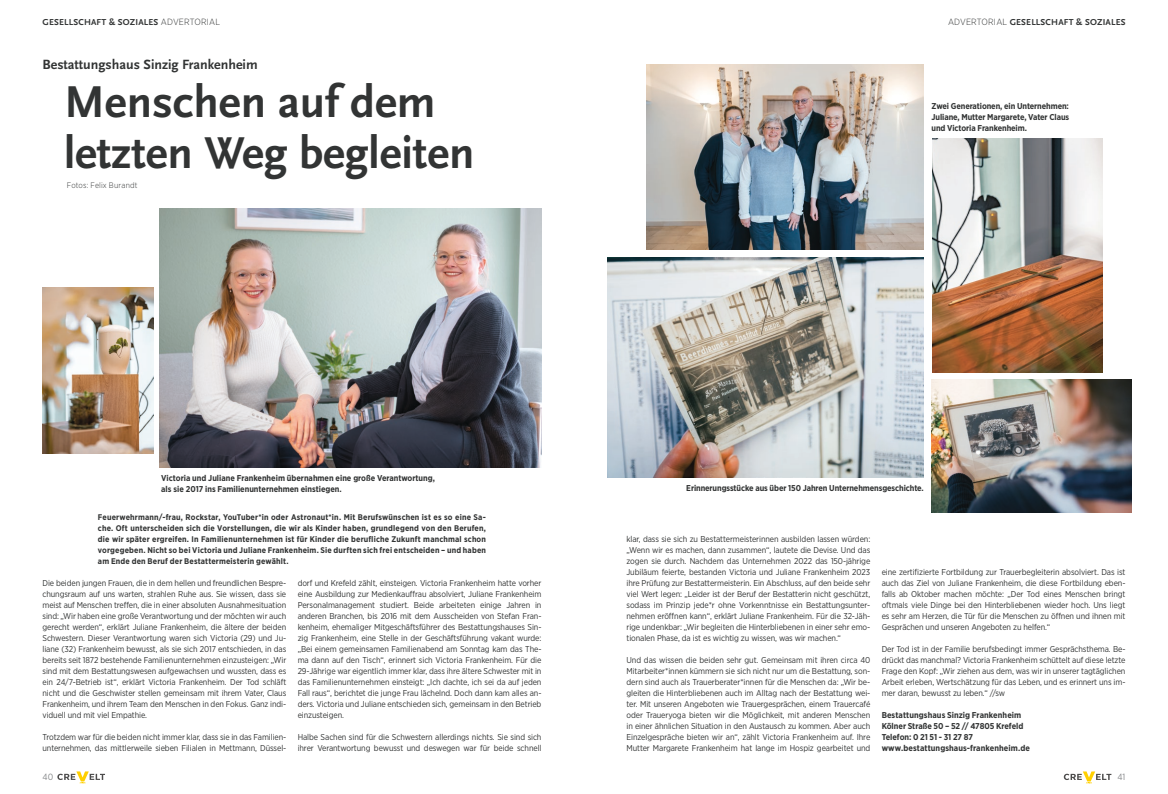
<style>
.page{position:relative;width:1168px;height:794px;background:#fff}
.page>*{position:absolute;margin:0;border:0;box-sizing:border-box;transform-origin:0 0}
.t1{font:700 46.6px/50.9px "Scala Sans";color:#323434}
.t2{font:700 14px "Scala Sans";color:#323434}
.t3{font:700 9px "Scala Sans";letter-spacing:.02em;color:#323434}
.t4{font:9px "Gotham Narrow";color:#86888a}
.t5{font:8.5px/11px "Gotham Narrow";letter-spacing:-.01em;color:#323434;text-align:justify}
.t6{font:700 8.5px/11px "Gotham Narrow";letter-spacing:-.005em;color:#323434}
.t7{font:700 8.2px/11px "Gotham Narrow";letter-spacing:.02em;color:#323434;text-align:justify}
.t8{font:300 8px "Gotham Narrow";letter-spacing:.02em;color:#323434}
.s1{font-family:"Gotham Narrow";font-weight:300}
</style>
<div class="page">
<svg style="left:57px;top:771px;width:48px;height:12px"></svg>
<svg style="left:1064px;top:771px;width:47px;height:12px"></svg>
<img style="left:608px;top:257px;width:316px;height:220px">
<img style="left:160px;top:209px;width:381px;height:258px">
<img style="left:43px;top:287px;width:110px;height:166px">
<img style="left:646px;top:65px;width:278px;height:185px">
<img style="left:931px;top:379px;width:200px;height:133px">
<img style="left:932px;top:138px;width:171px;height:234px">
<p class="t3" style="left:43px;top:17px;width:179px">GESELLSCHAFT &amp; SOZIALES <span class="s1">ADVERTORIAL</span></p>
<p class="t3" style="left:948px;top:17px;width:179px"><span class="s1">ADVERTORIAL</span> GESELLSCHAFT &amp; SOZIALES</p>
<h2 class="t2" style="left:43px;top:57px;width:217px">Bestattungshaus Sinzig Frankenheim</h2>
<h1 class="t1" style="left:64px;top:78px;width:412px">Menschen auf dem letzten Weg begleiten</h1>
<p class="t8" style="left:67px;top:180px;width:72px">Fotos: Felix Burandt</p>
<p class="t6" style="left:931px;top:101px;width:139px;text-align:justify">Zwei Generationen, ein Unternehmen:<br>Juliane, Mutter Margarete, Vater Claus und Victoria Frankenheim.</p>
<p class="t6" style="left:161px;top:473px;width:275px">Victoria und Juliane Frankenheim übernahmen eine große Verantwortung, als sie 2017 ins Familienunternehmen einstiegen.</p>
<p class="t7" style="left:98px;top:511px;width:390px">Feuerwehrmann/-frau, Rockstar, YouTuber*in oder Astronaut*in. Mit Berufswünschen ist es so eine Sa&shy;che. Oft unterscheiden sich die Vorstellungen, die wir als Kinder haben, grundlegend von den Berufen, die wir später ergreifen. In Familienunternehmen ist für Kinder die berufliche Zukunft manchmal schon vorgegeben. Nicht so bei Victoria und Juliane Frankenheim. Sie durften sich frei entscheiden – und haben am Ende den Beruf der Bestattermeisterin gewählt.</p>
<p class="t5" style="left:43px;top:577px;width:245px">Die beiden jungen Frauen, die in dem hellen und freundlichen Bespre&shy;chungsraum auf uns warten, strahlen Ruhe aus. Sie wissen, dass sie meist auf Menschen treffen, die in einer absoluten Ausnahmesituation sind: „Wir haben eine große Verantwortung und der möchten wir auch gerecht werden“, erklärt Juliane Frankenheim, die ältere der beiden Schwestern. Dieser Verantwortung waren sich Victoria (29) und Ju&shy;liane (32) Frankenheim bewusst, als sie sich 2017 entschieden, in das bereits seit 1872 bestehende Familienunternehmen einzusteigen: „Wir sind mit dem Bestattungswesen aufgewachsen und wussten, dass es ein 24/7-Betrieb ist“, erklärt Victoria Frankenheim. Der Tod schläft nicht und die Geschwister stellen gemeinsam mit ihrem Vater, Claus Frankenheim, und ihrem Team den Menschen in den Fokus. Ganz indi&shy;viduell und mit viel Empathie.</p>
<p class="t5" style="left:43px;top:731px;width:245px">Trotzdem war für die beiden nicht immer klar, dass sie in das Familien&shy;unternehmen, das mittlerweile sieben Filialen in Mettmann, Düssel-</p>
<p class="t5" style="left:298px;top:577px;width:245px">dorf und Krefeld zählt, einsteigen. Victoria Frankenheim hatte vorher eine Ausbildung zur Medienkauffrau absolviert, Juliane Frankenheim Personalmanagement studiert. Beide arbeiteten einige Jahren in anderen Branchen, bis 2016 mit dem Ausscheiden von Stefan Fran&shy;kenheim, ehemaliger Mitgeschäftsführer des Bestattungshauses Sin&shy;zig Frankenheim, eine Stelle in der Geschäftsführung vakant wurde: „Bei einem gemeinsamen Familienabend am Sonntag kam das The&shy;ma dann auf den Tisch“, erinnert sich Victoria Frankenheim. Für die 29-Jährige war eigentlich immer klar, dass ihre ältere Schwester mit in das Familienunternehmen einsteigt: „Ich dachte, ich sei da auf jeden Fall raus“, berichtet die junge Frau lächelnd. Doch dann kam alles an&shy;ders. Victoria und Juliane entschieden sich, gemeinsam in den Betrieb einzusteigen.</p>
<p class="t5" style="left:298px;top:731px;width:245px">Halbe Sachen sind für die Schwestern allerdings nichts. Sie sind sich ihrer Verantwortung bewusst und deswegen war für beide schnell</p>
<p class="t6" style="left:686px;top:482px;width:239px">Erinnerungsstücke aus über 150 Jahren Unternehmensgeschichte.</p>
<p class="t5" style="left:626px;top:533px;width:245px">klar, dass sie sich zu Bestattermeisterinnen ausbilden lassen würden: „Wenn wir es machen, dann zusammen“, lautete die Devise. Und das zogen sie durch. Nachdem das Unternehmen 2022 das 150-jährige Jubiläum feierte, bestanden Victoria und Juliane Frankenheim 2023 ihre Prüfung zur Bestattermeisterin. Ein Abschluss, auf den beide sehr viel Wert legen: „Leider ist der Beruf der Bestatterin nicht geschützt, sodass im Prinzip jede*r ohne Vorkenntnisse ein Bestattungsunter&shy;nehmen eröffnen kann“, erklärt Juliane Frankenheim. Für die 32-Jäh&shy;rige undenkbar: „Wir begleiten die Hinterbliebenen in einer sehr emo&shy;tionalen Phase, da ist es wichtig zu wissen, was wir machen.“</p>
<p class="t5" style="left:626px;top:654px;width:245px">Und das wissen die beiden sehr gut. Gemeinsam mit ihren circa 40<br>Mitarbeiter*innen kümmern sie sich nicht nur um die Bestattung, son&shy;dern sind auch als Trauerberater*innen für die Menschen da: „Wir be&shy;gleiten die Hinterbliebenen auch im Alltag nach der Bestattung wei&shy;ter. Mit unseren Angeboten wie Trauergesprächen, einem Trauercafé oder Traueryoga bieten wir die Möglichkeit, mit anderen Menschen in einer ähnlichen Situation in den Austausch zu kommen. Aber auch Einzelgespräche bieten wir an“, zählt Victoria Frankenheim auf. Ihre Mutter Margarete Frankenheim hat lange im Hospiz gearbeitet und</p>
<p class="t5" style="left:882px;top:566px;width:245px">eine zertifizierte Fortbildung zur Trauerbegleiterin absolviert. Das ist auch das Ziel von Juliane Frankenheim, die diese Fortbildung eben&shy;falls ab Oktober machen möchte: „Der Tod eines Menschen bringt oftmals viele Dinge bei den Hinterbliebenen wieder hoch. Uns liegt es sehr am Herzen, die Tür für die Menschen zu öffnen und ihnen mit Gesprächen und unseren Angeboten zu helfen.“</p>
<p class="t5" style="left:882px;top:643px;width:245px">Der Tod ist in der Familie berufsbedingt immer Gesprächsthema. Be&shy;drückt das manchmal? Victoria Frankenheim schüttelt auf diese letzte Frage den Kopf: „Wir ziehen aus dem, was wir in unserer tagtäglichen Arbeit erleben, Wertschätzung für das Leben, und es erinnert uns im&shy;mer daran, bewusst zu leben.“ //sw</p>
<p class="t6" style="left:882px;top:709px;width:150px">Bestattungshaus Sinzig Frankenheim Kölner Straße 50 – 52 // 47805 Krefeld Telefon: 0 21 51 - 31 27 87 www.bestattungshaus-frankenheim.de</p>
<p class="t4" style="left:43px;top:771px;width:12px">40</p>
<p class="t4" style="left:1117px;top:771px;width:9px">41</p>
</div>
